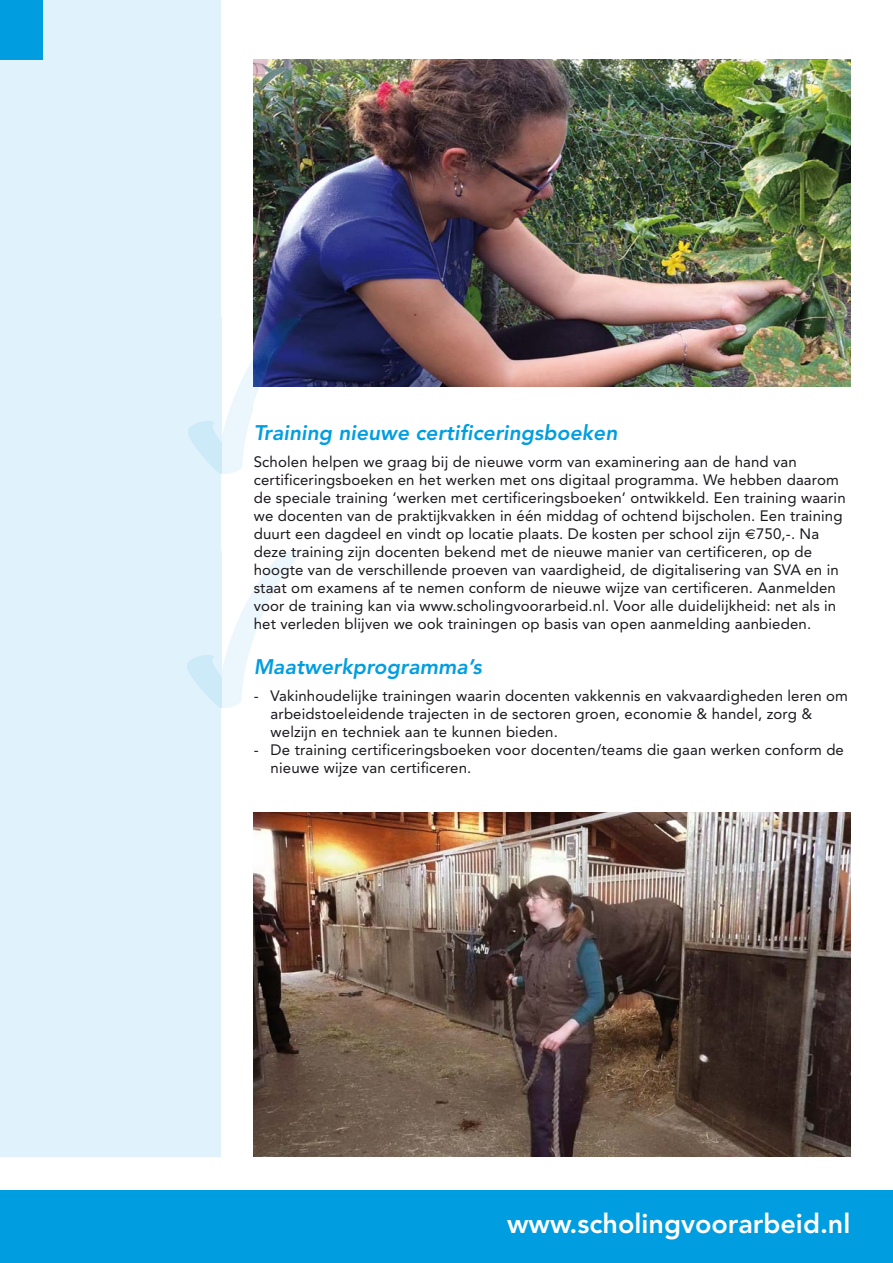
<style>
.page{position:relative;width:893px;height:1263px;background:#fff}
.page>*{position:absolute;margin:0;border:0;box-sizing:border-box;transform-origin:0 0}
.t1{font:800 27px "Avenir";color:#fff}
.t2{font:800 21px "Avenir";color:#009ee0}
.t3{font:15px/18px "Avenir";letter-spacing:.01em;color:#1a171c}
</style>
<div class="page">
<div style="left:0;top:0;width:221px;height:1157px;background:#e0f2fb"></div>
<div style="left:0;top:1191px;width:893px;height:72px;background:#009ee0"></div>
<div style="left:0;top:0;width:43px;height:60px;background:#009ee0"></div>
<img style="left:254px;top:60px;width:596px;height:327px">
<img style="left:254px;top:812px;width:596px;height:345px">
<img style="left:188px;top:317px;width:112px;height:157px">
<img style="left:188px;top:551px;width:112px;height:156px">
<h2 class="t2" style="left:254px;top:425px;width:368px">Training nieuwe certificeringsboeken</h2>
<p class="t3" style="left:254px;top:454px;width:593px">Scholen helpen we graag bij de nieuwe vorm van examinering aan de hand van certificeringsboeken en het werken met ons digitaal programma. We hebben daarom de speciale training ‘werken met certificeringsboeken’ ontwikkeld. Een training waarin we docenten van de praktijkvakken in één middag of ochtend bijscholen. Een training duurt een dagdeel en vindt op locatie plaats. De kosten per school zijn 750,-. Na deze training zijn docenten bekend met de nieuwe manier van certificeren, op de hoogte van de verschillende proeven van vaardigheid, de digitalisering van SVA en in staat om examens af te nemen conform de nieuwe wijze van certificeren. Aanmelden voor de training kan via www.scholingvoorarbeid.nl. Voor alle duidelijkheid: net als in het verleden blijven we ook trainingen op basis van open aanmelding aanbieden.</p>
<h2 class="t2" style="left:254px;top:659px;width:232px">Maatwerkprogramma’s</h2>
<p class="t3" style="left:271px;top:688px;width:579px;text-indent:-17px">- Vakinhoudelijke trainingen waarin docenten vakkennis en vakvaardigheden leren om arbeidstoeleidende trajecten in de sectoren groen, economie &amp; handel, zorg &amp; welzijn en techniek aan te kunnen bieden.</p>
<p class="t3" style="left:271px;top:742px;width:575px;text-indent:-17px">- De training certificeringsboeken voor docenten/teams die gaan werken conform de nieuwe wijze van certificeren.</p>
<h1 class="t1" style="left:507px;top:1212px;width:345px">www.scholingvoorarbeid.nl</h1>
</div>
